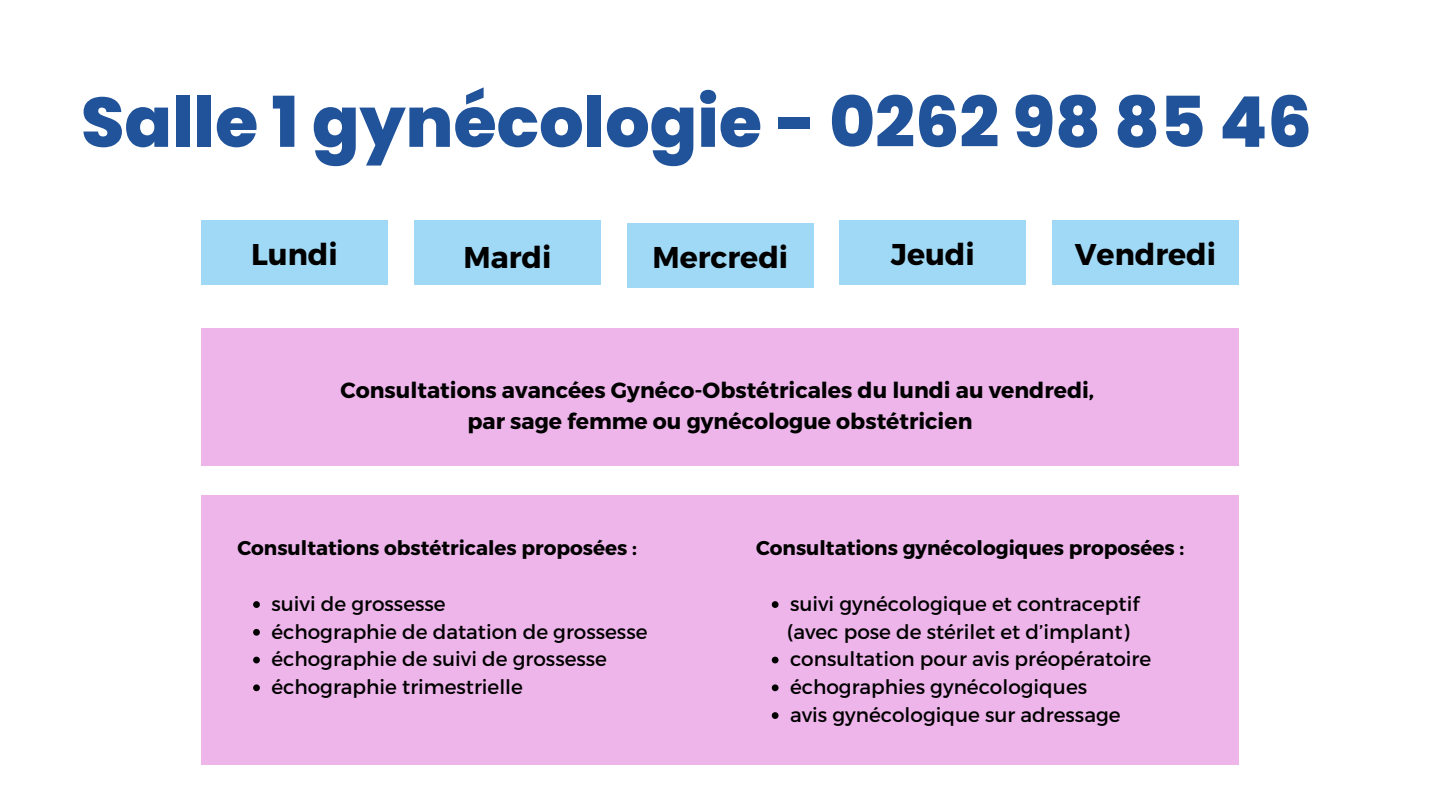
<style>
.page{position:relative;width:1440px;height:810px;background:#fff}
.page>*{position:absolute;margin:0;border:0;box-sizing:border-box;transform-origin:0 0}
.t1{font:800 70px "Poppins";color:#21539a}
.t2{font:700 30px "Montserrat";color:#000}
.t3{font:700 22px/30.8px "Montserrat";color:#000;text-align:center}
.t4{font:20px "Montserrat";color:#000}
.t5{font:700 20px "Montserrat";color:#000}
</style>
<div class="page">
<div style="left:201px;top:221px;width:187px;height:64px;background:#a0d9f6"></div>
<div style="left:414px;top:221px;width:187px;height:64px;background:#a0d9f6"></div>
<div style="left:627px;top:224px;width:186px;height:64px;background:#a0d9f6"></div>
<div style="left:840px;top:221px;width:186px;height:64px;background:#a0d9f6"></div>
<div style="left:1052px;top:221px;width:187px;height:64px;background:#a0d9f6"></div>
<div style="left:201px;top:329px;width:1038px;height:137px;background:#eeb5eb"></div>
<div style="left:201px;top:495px;width:1038px;height:269px;background:#eeb5eb"></div>
<svg style="left:253px;top:601px;width:7px;height:7px"></svg>
<svg style="left:253px;top:629px;width:7px;height:7px"></svg>
<svg style="left:253px;top:657px;width:7px;height:6px"></svg>
<svg style="left:253px;top:684px;width:7px;height:7px"></svg>
<svg style="left:772px;top:601px;width:7px;height:7px"></svg>
<svg style="left:772px;top:657px;width:7px;height:6px"></svg>
<svg style="left:772px;top:684px;width:7px;height:7px"></svg>
<svg style="left:772px;top:712px;width:7px;height:7px"></svg>
<h2 class="t1" style="left:81px;top:73px;width:1232px">Salle 1 gynécologie - 0262 98 85 46</h2>
<h2 class="t2" style="left:251px;top:235px;width:88px">Lundi</h2>
<h2 class="t2" style="left:463px;top:238px;width:90px">Mardi</h2>
<h2 class="t2" style="left:652px;top:238px;width:137px">Mercredi</h2>
<h2 class="t2" style="left:891px;top:235px;width:85px">Jeudi</h2>
<h3 class="t2" style="left:1075px;top:235px;width:143px">Vendredi</h3>
<h1 class="t3" style="left:341px;top:374px;width:755px">Consultations avancées Gynéco-Obstétricales du lundi au vendredi, par sage femme ou gynécologue obstétricien</h1>
<h3 class="t5" style="left:237px;top:535px;width:401px">Consultations obstétricales proposées :</h3>
<p class="t4" style="left:271px;top:591px;width:176px">suivi de grossesse</p>
<p class="t4" style="left:271px;top:619px;width:378px">échographie de datation de grossesse</p>
<p class="t4" style="left:271px;top:646px;width:337px">échographie de suivi de grossesse</p>
<p class="t4" style="left:271px;top:674px;width:253px">échographie trimestrielle</p>
<h3 class="t5" style="left:756px;top:535px;width:430px">Consultations gynécologiques proposées :</h3>
<p class="t4" style="left:790px;top:591px;width:351px">suivi gynécologique et contraceptif</p>
<p class="t4" style="left:787px;top:619px;width:344px">(avec pose de stérilet et d’implant)</p>
<p class="t4" style="left:790px;top:646px;width:363px">consultation pour avis préopératoire</p>
<p class="t4" style="left:790px;top:674px;width:299px">échographies gynécologiques</p>
<p class="t4" style="left:790px;top:702px;width:332px">avis gynécologique sur adressage</p>
</div>
